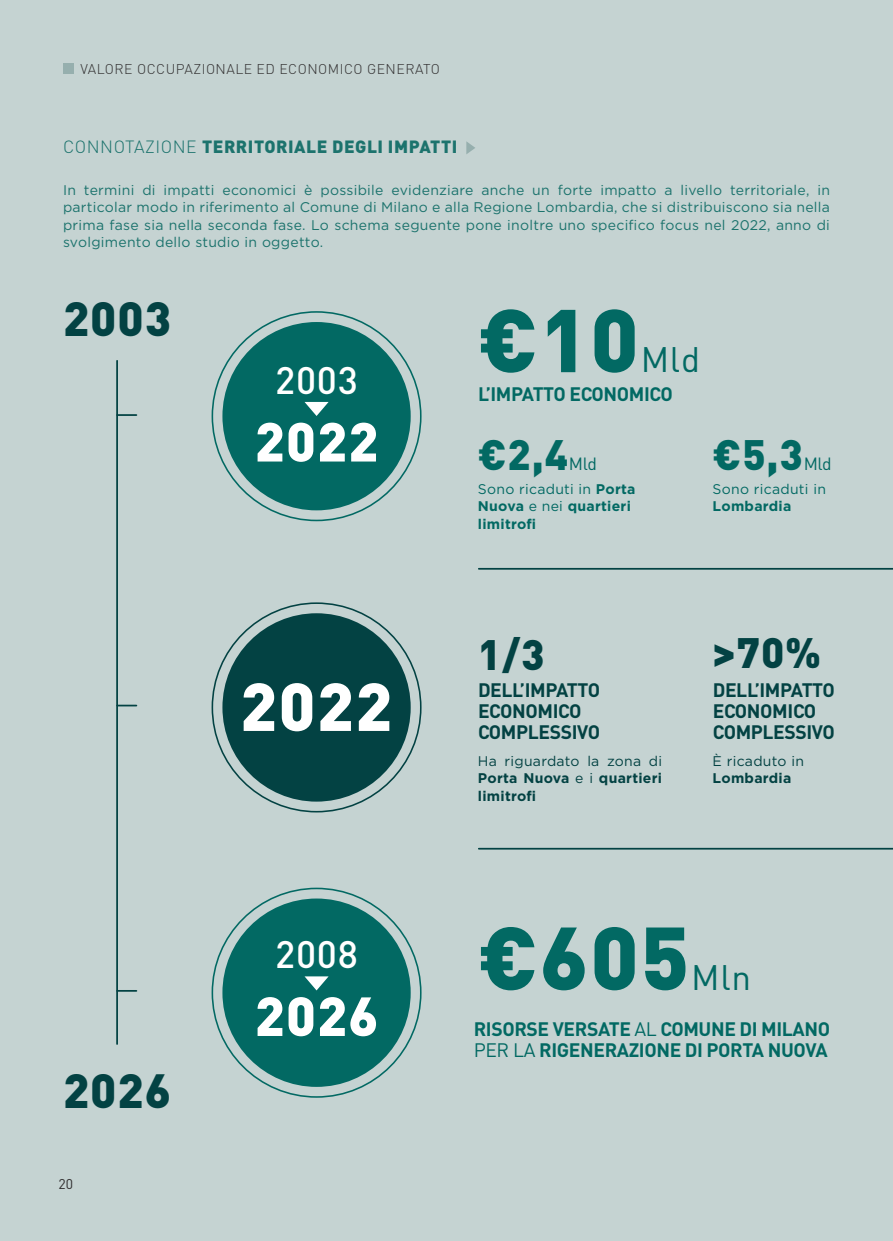
<style>
.page{position:relative;width:893px;height:1241px;background:#fff}
.page>*{position:absolute;margin:0;border:0;box-sizing:border-box;transform-origin:0 0}
.t1{font:900 87.5px "DIN Pro";color:#026963}
.t2{font:900 66.67px "DIN Pro";color:#fff}
.t3{font:900 54.07px "DIN Pro";letter-spacing:.02em;color:#fff}
.t4{font:900 47.43px "DIN Pro";letter-spacing:.02em;color:#034243}
.t5{font:900 42px "DIN Pro";color:#026963}
.t6{font:900 42px "DIN Pro";color:#034243}
.t7{font:500 37.8px "DIN Pro";letter-spacing:.02em;color:#fff}
.t8{font:35px "DIN Pro";letter-spacing:.02em;color:#026963}
.t9{font:700 19.25px/21px "DIN Pro";letter-spacing:-.02em;color:#026963}
.t10{font:700 19.25px/21px "DIN Pro";letter-spacing:-.02em;color:#034243}
.t11{font:900 17.5px "DIN Pro";letter-spacing:.03em;color:#1c736d}
.t12{font:17.5px "DIN Pro";letter-spacing:-.03em;color:#026963}
.t13{font:14px/17.5px "Gotham";letter-spacing:.02em;color:#1c736d;text-align:justify}
.t14{font:700 14px/17.5px "Gotham";letter-spacing:.02em;color:#034243;text-align:justify}
.t15{font:700 14px/17.5px "Gotham";letter-spacing:.02em;color:#026963}
.t16{font:300 14px "DIN Pro";letter-spacing:.035em;color:#312f30}
.t17{font:14px "Gotham";letter-spacing:.02em;color:#026963}
.t18{font:14px "Gotham";letter-spacing:.02em;color:#034243}
.t19{font:14px "DIN Pro";color:#312f30}
.s1{font-weight:300}
.s2{font-weight:400}
</style>
<div class="page">
<div style="left:0;top:0;width:893px;height:1240px;background:#c5d3d2"></div>
<div style="left:63px;top:63px;width:11px;height:11px;background:#96afae"></div>
<div style="left:222px;top:898px;width:189px;height:188px;background:#026963;border-radius:50%"></div>
<svg style="left:305px;top:976px;width:24px;height:14px"></svg>
<div style="left:222px;top:613px;width:189px;height:188px;background:#034243;border-radius:50%"></div>
<div style="left:222px;top:322px;width:189px;height:188px;background:#026963;border-radius:50%"></div>
<svg style="left:305px;top:402px;width:24px;height:14px"></svg>
<svg style="left:466px;top:141px;width:9px;height:13px"></svg>
<hr style="left:479px;top:568px;width:414px;height:1px;background:#034243">
<hr style="left:479px;top:847px;width:414px;height:2px;background:#034243">
<hr style="left:116px;top:361px;width:2px;height:682px;background:#034243">
<svg style="left:118px;top:414px;width:18px;height:2px"></svg>
<svg style="left:118px;top:704px;width:18px;height:2px"></svg>
<svg style="left:118px;top:990px;width:18px;height:1px"></svg>
<p class="t16" style="left:80px;top:59px;width:361px">VALORE OCCUPAZIONALE ED ECONOMICO GENERATO</p>
<p class="t11" style="left:63px;top:135px;width:396px"><span class="s1">CONNOTAZIONE</span> TERRITORIALE DEGLI IMPATTI</p>
<p class="t13" style="left:63px;top:181px;width:768px">In termini di impatti economici è possibile evidenziare anche un forte impatto a livello territoriale, in particolar modo in riferimento al Comune di Milano e alla Regione Lombardia, che si distribuiscono sia nella prima fase sia nella seconda fase. Lo schema seguente pone inoltre uno specifico focus nel 2022, anno di svolgimento dello studio in oggetto.</p>
<h3 class="t4" style="left:63px;top:286px;width:110px">2003</h3>
<h3 class="t7" style="left:275px;top:354px;width:84px">2003</h3>
<h3 class="t3" style="left:255px;top:405px;width:125px">2022</h3>
<h2 class="t2" style="left:240px;top:661px;width:154px">2022</h2>
<h3 class="t4" style="left:63px;top:1058px;width:110px">2026</h3>
<p class="t19" style="left:58px;top:1173px;width:16px">20</p>
<h3 class="t7" style="left:275px;top:928px;width:84px">2008</h3>
<h3 class="t3" style="left:255px;top:979px;width:125px">2026</h3>
<h1 class="t1" style="left:478px;top:281px;width:163px">€10</h1>
<h3 class="t9" style="left:478px;top:383px;width:196px">L’IMPATTO ECONOMICO</h3>
<h3 class="t8" style="left:641px;top:336px;width:61px">Mld</h3>
<h3 class="t5" style="left:478px;top:426px;width:92px">€2,4</h3>
<p class="t12" style="left:569px;top:451px;width:29px">Mld</p>
<p class="t15" style="left:478px;top:480px;width:159px"><span class="s2">Sono ricaduti in</span> Porta<br>Nuova <span class="s2">e nei</span> quartieri limitrofi</p>
<h3 class="t5" style="left:713px;top:426px;width:92px">€5,3</h3>
<p class="t12" style="left:804px;top:451px;width:29px">Mld</p>
<p class="t17" style="left:713px;top:479px;width:115px">Sono ricaduti in</p>
<p class="t15" style="left:713px;top:497px;width:80px">Lombardia</p>
<h3 class="t6" style="left:478px;top:626px;width:68px">1/3</h3>
<h3 class="t10" style="left:478px;top:679px;width:124px">DELL’IMPATTO<br>ECONOMICO<br>COMPLESSIVO</h3>
<p class="t14" style="left:478px;top:751px;width:186px"><span class="s2">Ha riguardato la zona di </span>Porta Nuova <span class="s2">e i</span> quartieri limitrofi</p>
<h3 class="t6" style="left:713px;top:624px;width:110px">&gt;70%</h3>
<h3 class="t10" style="left:713px;top:679px;width:124px">DELL’IMPATTO<br>ECONOMICO<br>COMPLESSIVO</h3>
<p class="t18" style="left:713px;top:751px;width:93px">È ricaduto in</p>
<p class="t14" style="left:713px;top:769px;width:80px">Lombardia</p>
<h1 class="t1" style="left:478px;top:898px;width:213px">€605</h1>
<h3 class="t8" style="left:691px;top:953px;width:62px">Mln</h3>
<h3 class="t9" style="left:474px;top:1017px;width:358px">RISORSE VERSATE <span class="s2">AL</span> COMUNE DI MILANO<br><span class="s2">PER LA</span> RIGENERAZIONE DI PORTA NUOVA</h3>
</div>
